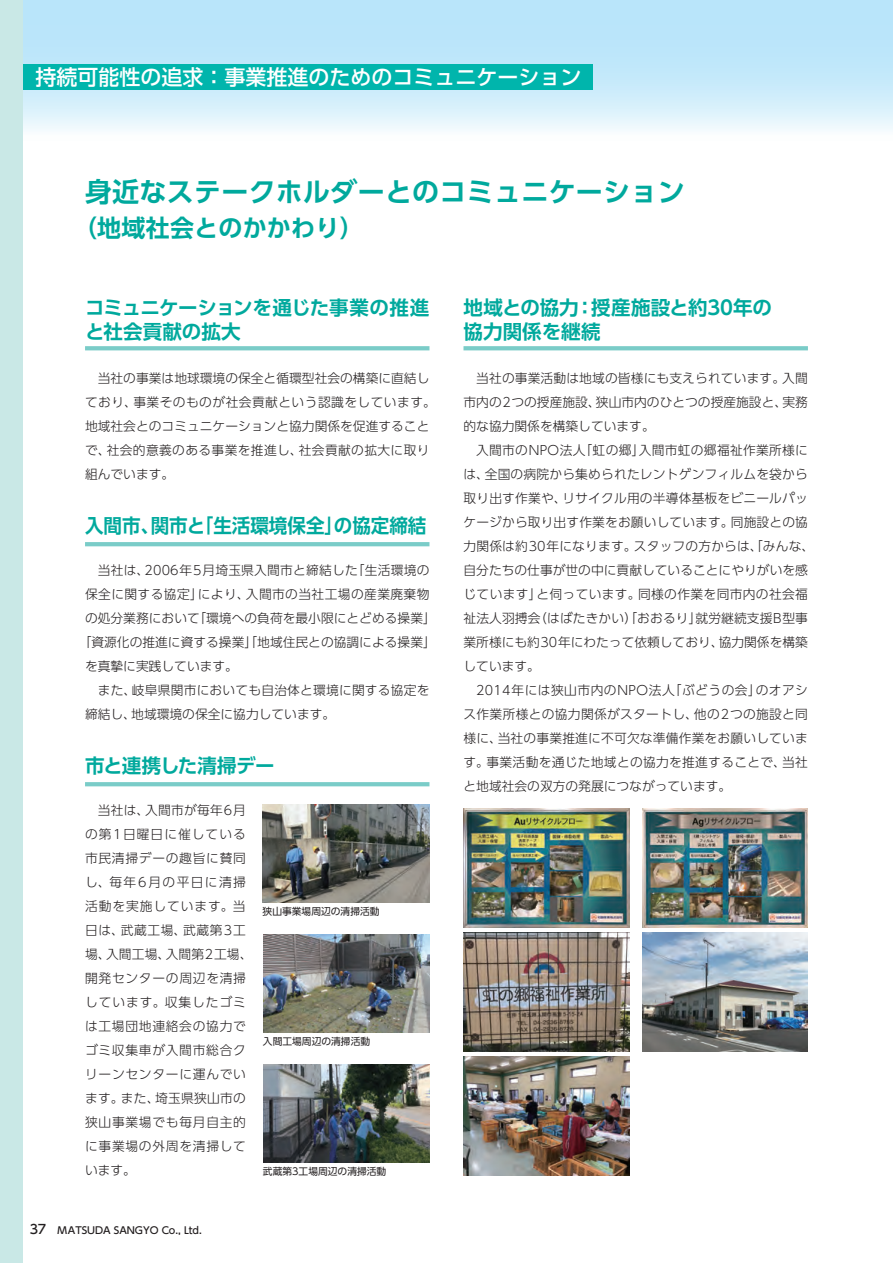
<style>
.page{position:relative;width:893px;height:1263px;background:#fff}
.page>*{position:absolute;margin:0;border:0;box-sizing:border-box;transform-origin:0 0}
.t1{font:700 27px "UD Shin Go Pr 6 De";letter-spacing:.01em;color:#00a99d}
.t2{font:700 24px "UD Shin Go Pr 6 De";letter-spacing:.01em;color:#00a99d}
.t3{font:500 21px "UD Shin Go Pr 6";color:#fff}
.t4{font:700 19.5px/24px "UD Shin Go Pr 6 De";color:#00a99d}
.t5{font:700 19.5px "UD Shin Go Pr 6 De";color:#00a99d;scale:.95 1}
.t6{font:700 19.5px "UD Shin Go Pr 6 De";letter-spacing:-.03em;color:#00a99d}
.t7{font:300 12.75px/24px "UD Shin Go Pr 6";letter-spacing:.015em;color:#231f20}
.t8{font:300 12.75px/24px "UD Shin Go Pr 6";letter-spacing:.055em;color:#231f20}
.t9{font:9.75px "UD Shin Go Pr 6";color:#231f20}
.t10{font:500 9.75px "UD Shin Go Pr 6";letter-spacing:-.005em;color:#231f20}
.s1{font-size:12.75px}
</style>
<div class="page">
<svg style="left:23px;top:0;width:870px;height:131px;background:#c6eafa"></svg>
<div style="left:0;top:0;width:23px;height:1263px;background:#c9e8e6"></div>
<div style="left:23px;top:64px;width:569px;height:25px;background:#00b5ac"></div>
<svg style="left:85px;top:346px;width:344px;height:4px"></svg>
<hr style="left:85px;top:542px;width:344px;height:4px;background:#7accc8">
<svg style="left:85px;top:782px;width:344px;height:4px"></svg>
<svg style="left:463px;top:346px;width:345px;height:4px"></svg>
<img style="left:263px;top:805px;width:166px;height:97px">
<img style="left:463px;top:1057px;width:166px;height:119px">
<img style="left:642px;top:808px;width:165px;height:119px">
<img style="left:463px;top:808px;width:166px;height:119px">
<img style="left:642px;top:932px;width:166px;height:120px">
<img style="left:463px;top:932px;width:166px;height:120px">
<img style="left:263px;top:934px;width:166px;height:98px">
<img style="left:263px;top:1064px;width:166px;height:98px">
<h3 class="t3" style="left:35px;top:60px;width:548px">持続可能性の追求：事業推進のためのコミュニケーション</h3>
<h1 class="t1" style="left:85px;top:170px;width:601px">身近なステークホルダーとのコミュニケーション</h1>
<h2 class="t2" style="left:73px;top:209px;width:292px">（地域社会とのかかわり）</h2>
<h3 class="t4" style="left:85px;top:295px;width:346px">コミュニケーションを通じた事業の推進と社会貢献の拡大</h3>
<p class="t7" style="left:85px;top:366px;width:352px;text-indent:13px">当社の事業は地球環境の保全と循環型社会の構築に直結しており、事業そのものが社会貢献という認識をしています。地域社会とのコミュニケーションと協力関係を促進することで、社会的意義のある事業を推進し、社会貢献の拡大に取り組んでいます。</p>
<h3 class="t5" style="left:85px;top:510px;width:361px">入間市、関市と「生活環境保全」の協定締結</h3>
<p class="t7" style="left:98px;top:558px;width:333px">当社は、2006年5月埼玉県入間市と締結した「生活環境の</p>
<p class="t7" style="left:85px;top:582px;width:346px">保全に関する協定」により、入間市の当社工場の産業廃棄物</p>
<p class="t7" style="left:85px;top:606px;width:352px">の処分業務において「環境への負荷を最小限にとどめる操業」</p>
<p class="t7" style="left:79px;top:630px;width:359px">「資源化の推進に資する操業」「地域住民との協調による操業」</p>
<p class="t7" style="left:85px;top:654px;width:154px">を真摯に実践しています。</p>
<p class="t7" style="left:98px;top:678px;width:333px">また、岐阜県関市においても自治体と環境に関する協定を</p>
<p class="t7" style="left:85px;top:702px;width:252px">締結し、地域環境の保全に協力しています。</p>
<h3 class="t6" style="left:85px;top:750px;width:191px">市と連携した清掃デー</h3>
<p class="t8" style="left:85px;top:798px;width:169px;text-indent:13px">当社は、入間市が毎年6月の第1日曜日に催している市民清掃デーの趣旨に賛同し、毎年6月の平日に清掃活動を実施しています。当日は、武蔵工場、武蔵第3工場、入間工場、入間第2工場、開発センターの周辺を清掃しています。収集したゴミは工場団地連絡会の協力でゴミ収集車が入間市総合クリーンセンターに運んでいます。また、埼玉県狭山市の狭山事業場でも毎月自主的に事業場の外周を清掃しています。</p>
<p class="t9" style="left:263px;top:904px;width:118px">狭山事業場周辺の清掃活動</p>
<p class="t9" style="left:263px;top:1033px;width:109px">入間工場周辺の清掃活動</p>
<p class="t9" style="left:263px;top:1163px;width:125px">武蔵第3工場周辺の清掃活動</p>
<p class="t10" style="left:30px;top:1223px;width:174px"><span class="s1">37</span> MATSUDA SANGYO Co., Ltd.</p>
<h3 class="t4" style="left:463px;top:295px;width:310px">地域との協力：授産施設と約30年の協力関係を継続</h3>
<p class="t7" style="left:463px;top:366px;width:346px;text-align:justify;text-indent:13px">当社の事業活動は地域の皆様にも支えられています。入間市内の2つの授産施設、狭山市内のひとつの授産施設と、実務的な協力関係を構築しています。</p>
<p class="t7" style="left:463px;top:438px;width:352px;text-indent:13px">入間市のNPO法人「虹の郷」入間市虹の郷福祉作業所様には、全国の病院から集められたレントゲンフィルムを袋から取り出す作業や、リサイクル用の半導体基板をビニールパッケージから取り出す作業をお願いしています。同施設との協力関係は約30年になります。スタッフの方からは、「みんな、自分たちの仕事が世の中に貢献していることにやりがいを感じています」と伺っています。同様の作業を同市内の社会福祉法人羽搏会（はばたきかい）「おおるり」就労継続支援B型事業所様にも約30年にわたって依頼しており、協力関係を構築しています。</p>
<p class="t7" style="left:463px;top:678px;width:346px;text-align:justify;text-indent:13px">2014年には狭山市内のNPO法人「ぶどうの会」のオアシス作業所様との協力関係がスタートし、他の2つの施設と同様に、当社の事業推進に不可欠な準備作業をお願いしています。事業活動を通じた地域との協力を推進することで、当社と地域社会の双方の発展につながっています。</p>
</div>
